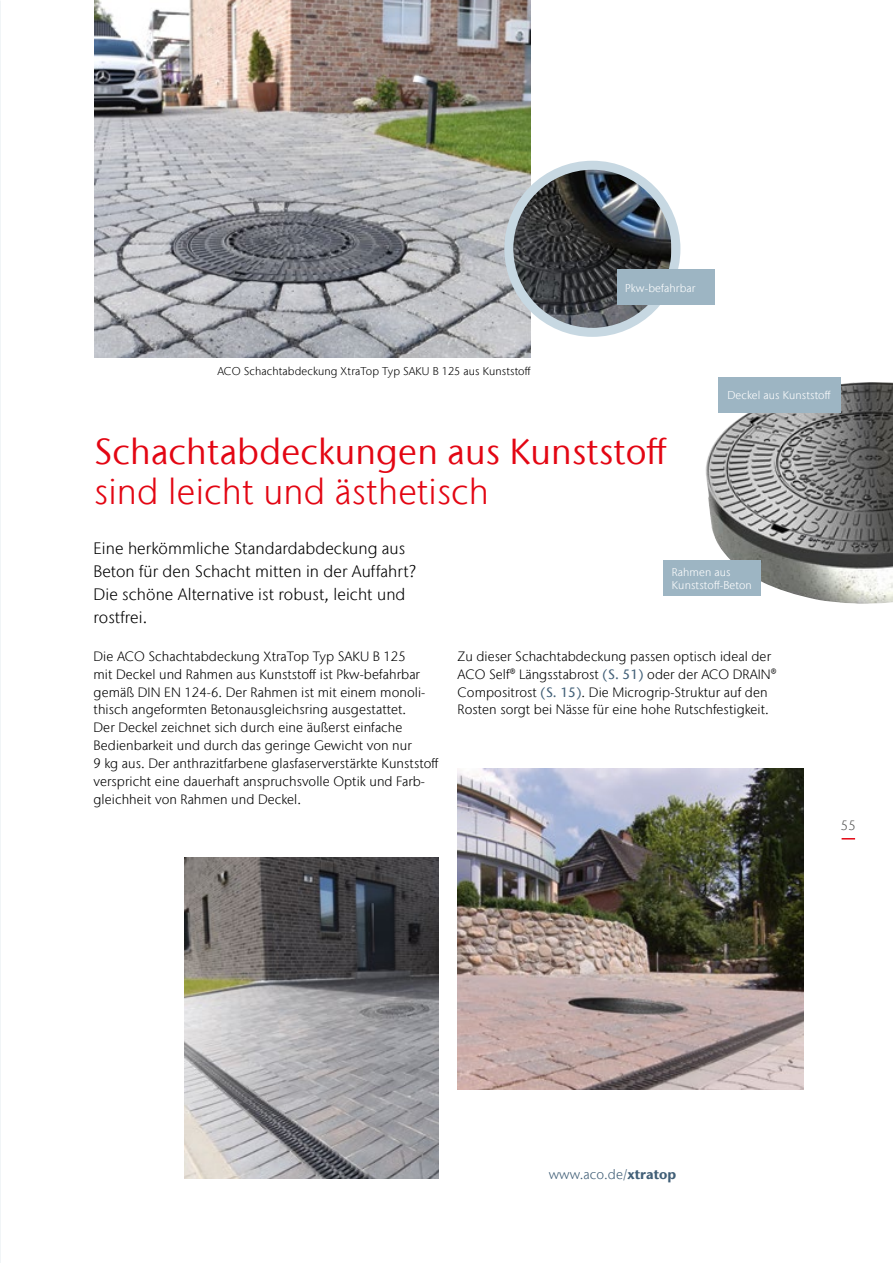
<style>
.page{position:relative;width:893px;height:1263px;background:#fff}
.page>*{position:absolute;margin:0;border:0;box-sizing:border-box;transform-origin:0 0}
.t1{font:36px "Stone Sans IIITC Com";letter-spacing:.005em;color:#e30613}
.t2{font:300 36px "Stone Sans IIITC Com";letter-spacing:.005em;color:#e30613}
.t3{font:300 16.5px/23.1px "Stone Sans IIITC Com";letter-spacing:.005em;color:#000}
.t4{font:300 13.5px/17.9px "Stone Sans IIITC Com";letter-spacing:.005em;color:#000}
.t5{font:300 13.5px "Stone Sans IIITC Com";letter-spacing:.005em;color:#415f77}
.t6{font:300 13.5px "Stone Sans IIITC Com";color:#575756}
.t7{font:300 11.25px/13.5px "Stone Sans IIITC Com";letter-spacing:.01em;color:#fff}
.t8{font:300 11.25px "Stone Sans IIITC Com";letter-spacing:.01em;color:#000}
.s1{font-weight:500;color:#415f77}
.s2{font-weight:700}
</style>
<div class="page">
<img style="left:458px;top:768px;width:346px;height:321px">
<img style="left:705px;top:382px;width:188px;height:222px">
<img style="left:185px;top:857px;width:254px;height:322px">
<img style="left:94px;top:0;width:437px;height:357px">
<img style="left:509px;top:165px;width:162px;height:167px">
<div style="left:504px;top:161px;width:176px;height:176px;border:9px solid #c7d8e2;border-radius:50%"></div>
<div style="left:617px;top:270px;width:97px;height:35px;background:#9db5c3"></div>
<div style="left:663px;top:560px;width:98px;height:36px;background:#9db5c3"></div>
<div style="left:719px;top:377px;width:122px;height:35px;background:#9db5c3"></div>
<svg style="left:842px;top:838px;width:13px;height:1px"></svg>
<p class="t7" style="left:625px;top:281px;width:72px">Pkw-befahrbar</p>
<p class="t8" style="left:217px;top:364px;width:315px">ACO Schachtabdeckung XtraTop Typ SAKU B 125 aus Kunststoff</p>
<p class="t7" style="left:727px;top:388px;width:105px">Deckel aus Kunststoff</p>
<h1 class="t1" style="left:94px;top:429px;width:574px">Schachtabdeckungen aus Kunststoff</h1>
<h1 class="t2" style="left:94px;top:469px;width:396px">sind leicht und ästhetisch</h1>
<p class="t3" style="left:94px;top:536px;width:324px">Eine herkömmliche Standardabdeckung aus Beton für den Schacht mitten in der Auffahrt?<br>Die schöne Alternative ist robust, leicht und rostfrei.</p>
<p class="t4" style="left:94px;top:647px;width:346px">Die ACO Schachtabdeckung XtraTop Typ SAKU B 125<br>mit Deckel und Rahmen aus Kunststoff ist Pkw-befahrbar gemäß DIN EN 124-6. Der Rahmen ist mit einem monoli&shy;thisch angeformten Betonausgleichsring ausgestattet.<br>Der Deckel zeichnet sich durch eine äußerst einfache Bedienbarkeit und durch das geringe Gewicht von nur<br>9 kg aus. Der anthrazitfarbene glasfaserverstärkte Kunststoff verspricht eine dauerhaft anspruchsvolle Optik und Farb&shy;gleichheit von Rahmen und Deckel.</p>
<p class="t7" style="left:672px;top:565px;width:81px">Rahmen aus<br>Kunststoff-Beton</p>
<p class="t4" style="left:458px;top:647px;width:320px">Zu dieser Schachtabdeckung passen optisch ideal der ACO Self® Längsstabrost <span class="s1">(S. 51)</span> oder der ACO DRAIN® Compositrost <span class="s1">(S. 15)</span>. Die Microgrip-Struktur auf den Rosten sorgt bei Nässe für eine hohe Rutschfestigkeit.</p>
<p class="t6" style="left:841px;top:816px;width:16px">55</p>
<p class="t5" style="left:549px;top:1166px;width:129px">www.aco.de/<span class="s2">xtratop</span></p>
</div>
